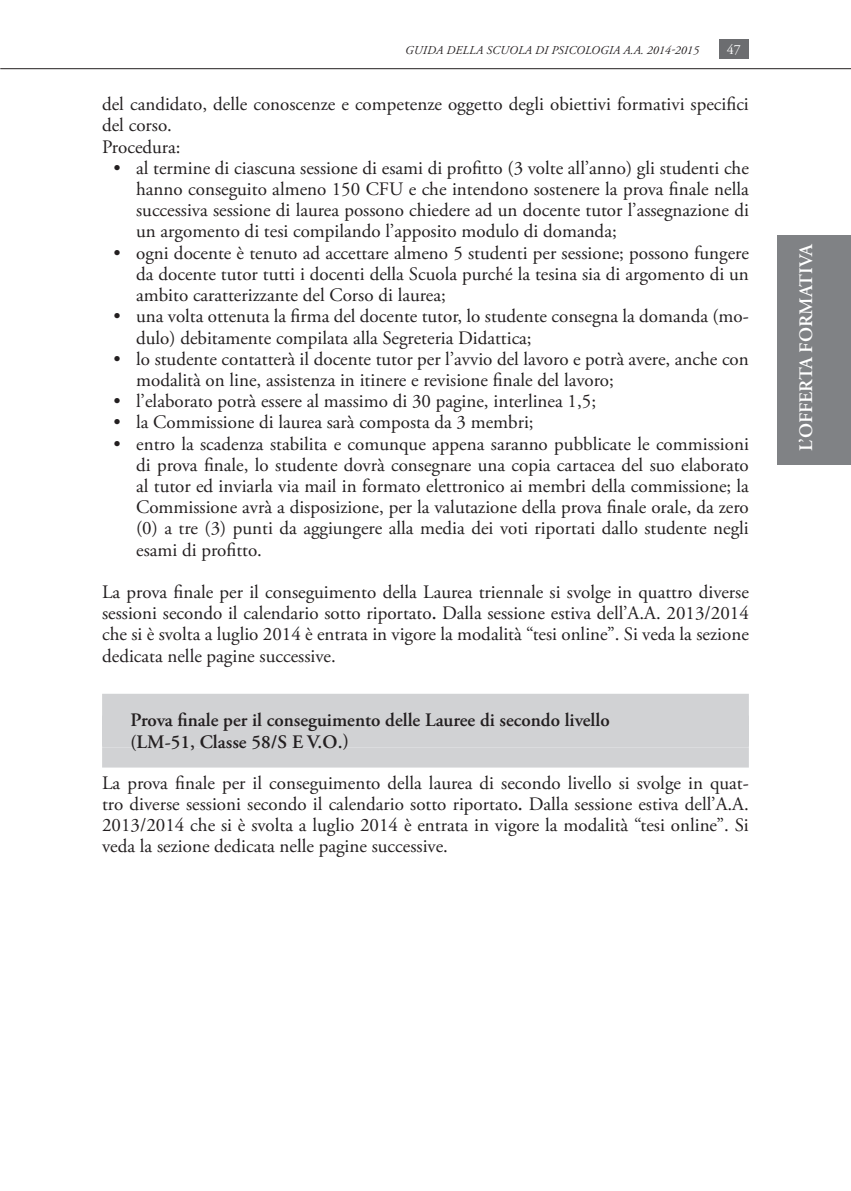
<style>
.page{position:relative;width:851px;height:1191px;background:#fff}
.page>*{position:absolute;margin:0;border:0;box-sizing:border-box;transform-origin:0 0}
.t1{font:19px/21.2px "Adobe Garamond Pro";color:#231f20;text-align:justify}
.t2{font:600 19px/21.8px "Adobe Garamond Pro";color:#231f20}
.t3{font:600 19px "Adobe Garamond Pro";color:#fff}
.t4{font:14px "Adobe Garamond Pro";color:#fff}
.t5{font:italic 12px "Adobe Garamond Pro";letter-spacing:.015em;color:#231f20}
.s1{font-weight:600}
</style>
<div class="page">
<hr style="left:0;top:68px;width:850px;height:1px;background:#231f20">
<div style="left:718px;top:39px;width:30px;height:20px;background:#6c6d70"></div>
<div style="left:777px;top:236px;width:73px;height:229px;background:#808285"></div>
<div style="left:102px;top:694px;width:646px;height:32px;background:#d1d2d4"></div>
<div style="left:102px;top:715px;width:646px;height:32px;background:#d1d2d4"></div>
<div style="left:102px;top:747px;width:646px;height:20px;background:#d1d2d4"></div>
<p class="t5" style="left:405px;top:43px;width:295px">GUIDA DELLA SCUOLA DI PSICOLOGIA A.A. 2014-2015</p>
<p class="t4" style="left:726px;top:41px;width:16px">47</p>
<p class="t1" style="left:102px;top:94px;width:648px;text-align:left">del candidato, delle conoscenze e competenze oggetto degli obiettivi formativi specifici del corso.<br>Procedura:</p>
<p class="t1" style="left:136px;top:158px;width:614px;text-indent:-23px">• al termine di ciascuna sessione di esami di profitto (3 volte all’anno) gli studenti che hanno conseguito almeno 150 CFU e che intendono sostenere la prova finale nella successiva sessione di laurea possono chiedere ad un docente tutor l’assegnazione di un argomento di tesi compilando l’apposito modulo di domanda;</p>
<p class="t1" style="left:136px;top:243px;width:614px;text-indent:-23px">• ogni docente è tenuto ad accettare almeno 5 studenti per sessione; possono fungere da docente tutor tutti i docenti della Scuola purché la tesina sia di argomento di un ambito caratterizzante del Corso di laurea;</p>
<p class="t1" style="left:136px;top:306px;width:614px;text-indent:-23px">• una volta ottenuta la firma del docente tutor, lo studente consegna la domanda (mo&shy;dulo) debitamente compilata alla Segreteria Didattica;</p>
<p class="t1" style="left:136px;top:349px;width:614px;text-indent:-23px">• lo studente contatterà il docente tutor per l’avvio del lavoro e potrà avere, anche con modalità on line, assistenza in itinere e revisione finale del lavoro;</p>
<p class="t1" style="left:113px;top:391px;width:484px">• l’elaborato potrà essere al massimo di 30 pagine, interlinea 1,5;</p>
<p class="t1" style="left:113px;top:412px;width:421px">• la Commissione di laurea sarà composta da 3 membri;</p>
<p class="t1" style="left:136px;top:433px;width:614px;text-indent:-23px">• entro la scadenza stabilita e comunque appena saranno pubblicate le commissioni di prova finale, lo studente dovrà consegnare una copia cartacea del suo elaborato al tutor ed inviarla via mail in formato elettronico ai membri della commissione; la Commissione avrà a disposizione, per la valutazione della prova finale orale, da zero (0) a tre (3) punti da aggiungere alla media dei voti riportati dallo studente negli esami di profitto.</p>
<p class="t1" style="left:102px;top:582px;width:648px">La prova finale per il conseguimento della Laurea triennale si svolge in quattro diverse sessioni secondo il calendario sotto riportato<span class="s1">.</span> Dalla sessione estiva dell’A.A. 2013/2014 che si è svolta a luglio 2014 è entrata in vigore la modalità “tesi online”. Si veda la sezione dedicata nelle pagine successive.</p>
<p class="t2" style="left:130px;top:709px;width:480px">Prova finale per il conseguimento delle Lauree di secondo livello (LM-51, Classe 58/S e V.O.)</p>
<p class="t1" style="left:102px;top:772px;width:648px">La prova finale per il conseguimento della laurea di secondo livello si svolge in quat&shy;tro diverse sessioni secondo il calendario sotto riportato<span class="s1">.</span> Dalla sessione estiva dell’A.A.<br>2013/2014 che si è svolta a luglio 2014 è entrata in vigore la modalità “tesi online”. Si veda la sezione dedicata nelle pagine successive.</p>
<p class="t3" style="left:795px;top:451px;width:209px;rotate:-90deg">L’OFFERTA FORMATIVA</p>
</div>
